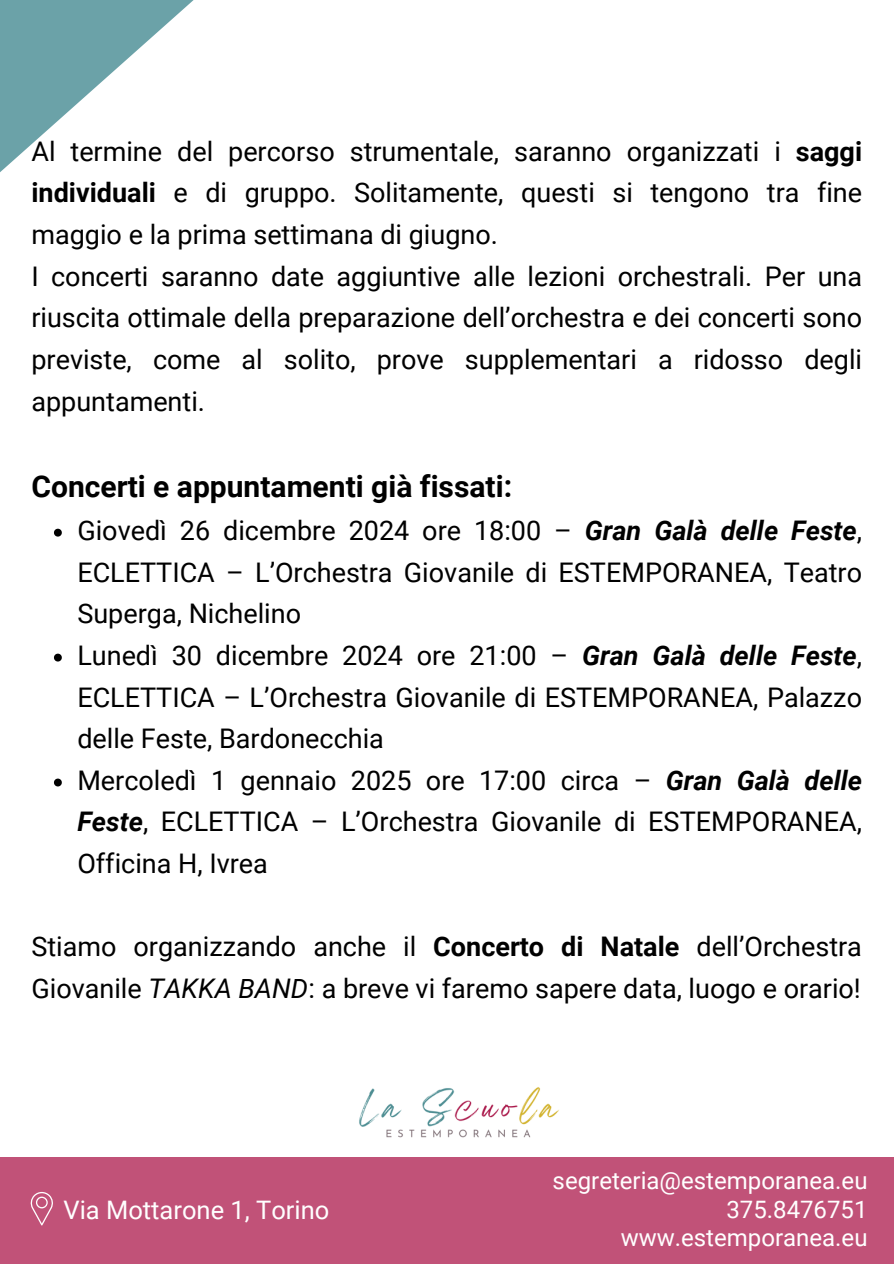
<style>
.page{position:relative;width:894px;height:1264px;background:#fff}
.page>*{position:absolute;margin:0;border:0;box-sizing:border-box;transform-origin:0 0}
.t1{font:700 30px "Roboto";color:#000}
.t2{font:27px/41.7px "Roboto";color:#000;text-align:justify}
.t3{font:25.5px "Roboto";color:#fff}
.t4{font:24px "Roboto";color:#fff}
.s1{font-weight:700}
.s2{font-weight:700;font-style:italic}
.s3{font-style:italic}
</style>
<div class="page">
<svg style="left:54px;top:528px;width:8px;height:8px"></svg>
<svg style="left:54px;top:653px;width:8px;height:8px"></svg>
<svg style="left:54px;top:778px;width:8px;height:8px"></svg>
<div style="left:0;top:1156px;width:893px;height:107px;background:#c15278"></div>
<svg style="left:30px;top:1192px;width:23px;height:33px"></svg>
<img style="left:359px;top:1087px;width:200px;height:51px">
<svg style="left:0;top:0;width:194px;height:172px"></svg>
<p class="t2" style="left:31px;top:131px;width:832px;text-align:left">Al termine del percorso strumentale, saranno organizzati i <span class="s1">saggi individuali</span> e di gruppo. Solitamente, questi si tengono tra fine maggio e la prima settimana di giugno.<br>I concerti saranno date aggiuntive alle lezioni orchestrali. Per una riuscita ottimale della preparazione dell’orchestra e dei concerti sono previste, come al solito, prove supplementari a ridosso degli appuntamenti.</p>
<h2 class="t1" style="left:31px;top:469px;width:482px">Concerti e appuntamenti già fissati:</h2>
<h1 class="t2" style="left:77px;top:510px;width:786px">Giovedì 26 dicembre 2024 ore 18:00 – <span class="s2">Gran Galà delle Feste</span>, ECLETTICA – L’Orchestra Giovanile di ESTEMPORANEA, Teatro Superga, Nichelino</h1>
<p class="t2" style="left:77px;top:635px;width:786px">Lunedì 30 dicembre 2024 ore 21:00 – <span class="s2">Gran Galà delle Feste</span>, ECLETTICA – L’Orchestra Giovanile di ESTEMPORANEA, Palazzo delle Feste, Bardonecchia</p>
<p class="t2" style="left:77px;top:759px;width:786px">Mercoledì 1 gennaio 2025 ore 17:00 circa – <span class="s2">Gran Galà delle Feste</span>, ECLETTICA – L’Orchestra Giovanile di ESTEMPORANEA, Officina H, Ivrea</p>
<p class="t2" style="left:31px;top:926px;width:831px">Stiamo organizzando anche il <span class="s1">Concerto di Natale</span> dell’Orchestra<br>Giovanile <span class="s3">TAKKA BAND</span>: a breve vi faremo sapere data, luogo e orario!</p>
<h2 class="t3" style="left:63px;top:1195px;width:267px">Via Mottarone 1, Torino</h2>
<p class="t4" style="left:552px;top:1167px;width:316px">segreteria@estemporanea.eu</p>
<p class="t4" style="left:726px;top:1195px;width:143px">375.8476751</p>
<p class="t4" style="left:620px;top:1223px;width:248px">www.estemporanea.eu</p>
</div>
